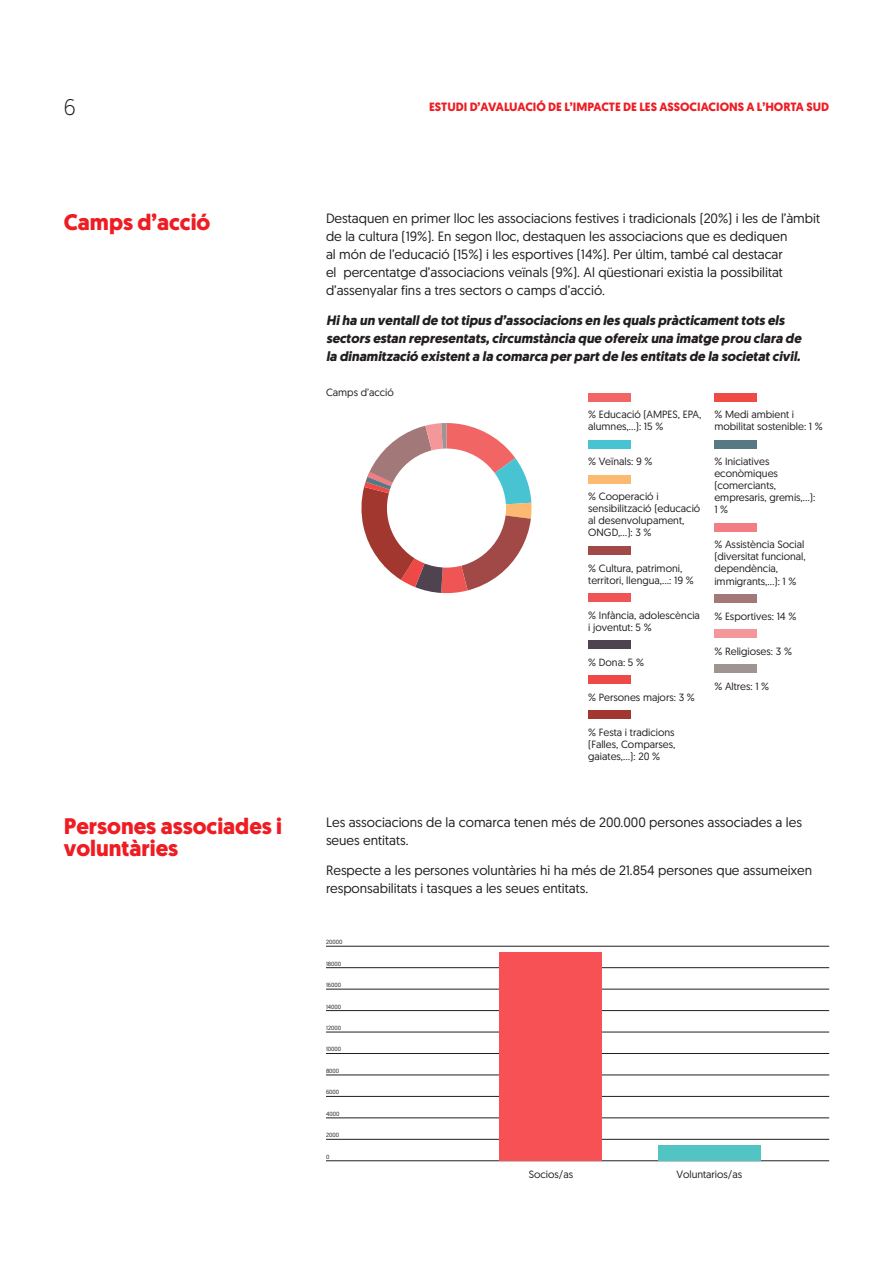
<style>
.page{position:relative;width:893px;height:1263px;background:#fff}
.page>*{position:absolute;margin:0;border:0;box-sizing:border-box;transform-origin:0 0}
.t1{font:700 22.5px/22.5px "Geomanist";color:#ee1d23}
.t2{font:300 22.5px "Geomanist";color:#231f20}
.t3{font:13.5px/18px "Geomanist";color:#231f20}
.t4{font:italic 700 13.5px/18.1px "Geomanist";color:#231f20}
.t5{font:700 12px "Geomanist";color:#ee1d23}
.t6{font:10.5px/12px "Geomanist";color:#231f20}
.t7{font:6px "Geomanist";color:#231f20}
</style>
<div class="page">
<div style="left:588px;top:394px;width:43px;height:8px;background:#f16664"></div>
<div style="left:588px;top:441px;width:43px;height:8px;background:#47c3d2"></div>
<div style="left:588px;top:476px;width:43px;height:8px;background:#fcb972"></div>
<div style="left:588px;top:547px;width:43px;height:8px;background:#a04946"></div>
<div style="left:588px;top:594px;width:43px;height:8px;background:#f05556"></div>
<div style="left:588px;top:641px;width:43px;height:8px;background:#504350"></div>
<div style="left:588px;top:676px;width:43px;height:8px;background:#ef4947"></div>
<div style="left:588px;top:711px;width:43px;height:8px;background:#a2372f"></div>
<div style="left:714px;top:394px;width:43px;height:8px;background:#ef4a45"></div>
<div style="left:714px;top:441px;width:43px;height:8px;background:#567983"></div>
<div style="left:714px;top:524px;width:43px;height:8px;background:#f27d82"></div>
<div style="left:714px;top:595px;width:43px;height:8px;background:#a27978"></div>
<div style="left:714px;top:630px;width:43px;height:8px;background:#f5979a"></div>
<div style="left:714px;top:665px;width:43px;height:8px;background:#a09492"></div>
<svg style="left:361px;top:423px;width:171px;height:170px"></svg>
<div style="left:387px;top:448px;width:119px;height:120px;background:#fff;border-radius:50%"></div>
<hr style="left:326px;top:946px;width:503px;height:1px;background:#231f20">
<hr style="left:326px;top:967px;width:503px;height:1px;background:#231f20">
<hr style="left:326px;top:1160px;width:503px;height:1px;background:#231f20">
<hr style="left:326px;top:1139px;width:503px;height:1px;background:#231f20">
<hr style="left:326px;top:1117px;width:503px;height:1px;background:#231f20">
<hr style="left:326px;top:1096px;width:503px;height:1px;background:#231f20">
<hr style="left:326px;top:1075px;width:503px;height:1px;background:#231f20">
<hr style="left:326px;top:1053px;width:503px;height:1px;background:#231f20">
<hr style="left:326px;top:1032px;width:503px;height:1px;background:#231f20">
<hr style="left:326px;top:1010px;width:503px;height:1px;background:#231f20">
<hr style="left:326px;top:989px;width:503px;height:1px;background:#231f20">
<div style="left:500px;top:952px;width:102px;height:209px;background:#f85155"></div>
<div style="left:658px;top:1145px;width:103px;height:16px;background:#51c5c3"></div>
<p class="t2" style="left:64px;top:92px;width:14px">6</p>
<p class="t5" style="left:429px;top:99px;width:401px">ESTUDI D’AVALUACIÓ DE L’IMPACTE DE LES ASSOCIACIONS A L’HORTA SUD</p>
<p class="t1" style="left:64px;top:210px;width:148px">CAMPS D’ACCIÓ</p>
<p class="t1" style="left:64px;top:814px;width:220px">PERSONES ASSOCIADES I<br>VOLUNTÀRIES</p>
<p class="t3" style="left:326px;top:209px;width:496px">Destaquen en primer lloc les associacions festives i tradicionals (20%) i les de l’àmbit de la cultura (19%). En segon lloc, destaquen les associacions que es dediquen<br>al món de l’educació (15%) i les esportives (14%). Per últim, també cal destacar<br>el percentatge d’associacions veïnals (9%). Al qüestionari existia la possibilitat d’assenyalar fins a tres sectors o camps d’acció.</p>
<p class="t4" style="left:326px;top:311px;width:477px">Hi ha un ventall de tot tipus d’associacions en les quals pràcticament tots els sectors estan representats, circumstància que ofereix una imatge prou clara de la dinamització existent a la comarca per part de les entitats de la societat civil.</p>
<p class="t6" style="left:326px;top:386px;width:69px">Camps d’acció</p>
<p class="t6" style="left:588px;top:408px;width:115px">% Educació (AMPES, EPA, alumnes,...): 15 %</p>
<p class="t6" style="left:588px;top:455px;width:66px">% Veïnals: 9 %</p>
<p class="t6" style="left:588px;top:490px;width:114px">% Cooperació i sensibilització (educació al desenvolupament,<br>ONGD,...): 3 %</p>
<p class="t6" style="left:588px;top:561px;width:107px">% Cultura, patrimoni, territori, llengua,...: 19 %</p>
<p class="t6" style="left:588px;top:608px;width:113px">% Infància, adolescència i joventut: 5 %</p>
<p class="t6" style="left:588px;top:655px;width:57px">% Dona: 5 %</p>
<p class="t6" style="left:588px;top:690px;width:108px">% Persones majors: 3 %</p>
<p class="t6" style="left:588px;top:725px;width:89px;text-align:justify">% Festa i tradicions (Falles, Comparses, gaiates,...): 20 %</p>
<p class="t6" style="left:714px;top:408px;width:110px">% Medi ambient i mobilitat sostenible: 1 %</p>
<p class="t6" style="left:714px;top:455px;width:102px">% Iniciatives econòmiques (comerciants, empresaris, gremis,...):<br>1 %</p>
<p class="t6" style="left:714px;top:538px;width:93px">% Assistència Social (diversitat funcional, dependència, immigrants,...): 1 %</p>
<p class="t6" style="left:714px;top:609px;width:84px">% Esportives: 14 %</p>
<p class="t6" style="left:714px;top:644px;width:79px">% Religioses: 3 %</p>
<p class="t6" style="left:714px;top:679px;width:56px">% Altres: 1 %</p>
<p class="t3" style="left:326px;top:813px;width:477px">Les associacions de la comarca tenen més de 200.000 persones associades a les seues entitats.</p>
<p class="t3" style="left:326px;top:861px;width:488px">Respecte a les persones voluntàries hi ha més de 21.854 persones que assumeixen responsabilitats i tasques a les seues entitats.</p>
<p class="t7" style="left:326px;top:938px;width:18px">20000</p>
<p class="t7" style="left:326px;top:960px;width:17px">18000</p>
<p class="t7" style="left:326px;top:981px;width:17px">16000</p>
<p class="t7" style="left:326px;top:1002px;width:17px">14000</p>
<p class="t7" style="left:326px;top:1024px;width:17px">12000</p>
<p class="t7" style="left:326px;top:1045px;width:17px">10000</p>
<p class="t7" style="left:326px;top:1067px;width:15px">8000</p>
<p class="t7" style="left:326px;top:1088px;width:15px">6000</p>
<p class="t7" style="left:326px;top:1110px;width:15px">4000</p>
<p class="t7" style="left:326px;top:1131px;width:15px">2000</p>
<p class="t7" style="left:326px;top:1153px;width:5px">0</p>
<p class="t6" style="left:529px;top:1168px;width:46px">Socios/as</p>
<p class="t6" style="left:677px;top:1168px;width:67px">Voluntarios/as</p>
</div>
